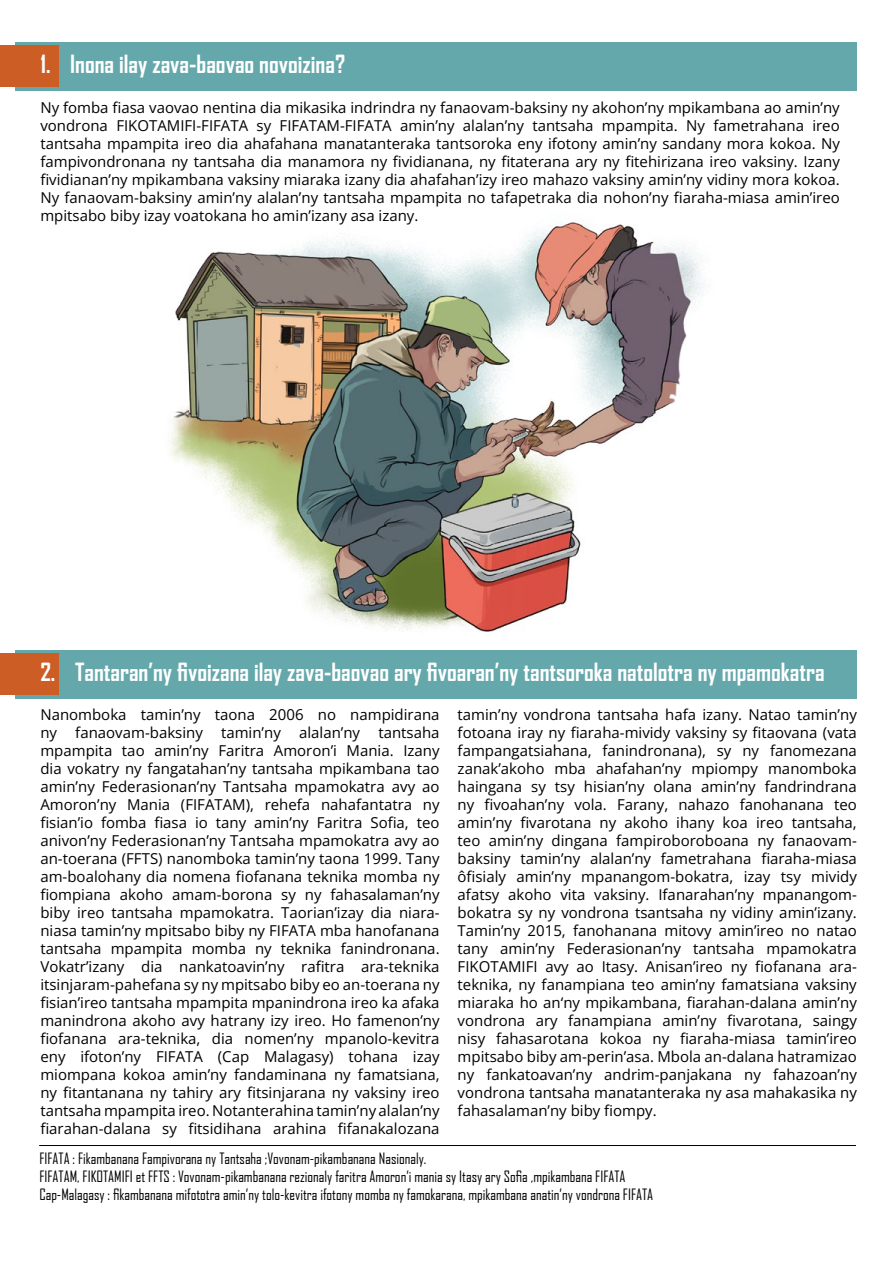
<style>
.page{position:relative;width:893px;height:1263px;background:#fff}
.page>*{position:absolute;margin:0;border:0;box-sizing:border-box;transform-origin:0 0}
.t1{font:700 24px "Agency FB";color:#fff}
.t2{font:15px/18px "Open Sans";color:#000;text-align:justify}
.t3{font:15px/18px "Agency FB";color:#000}
</style>
<div class="page">
<img style="left:170px;top:222px;width:535px;height:410px">
<div style="left:15px;top:42px;width:842px;height:48px;background:#64a8ab"></div>
<div style="left:0;top:45px;width:59px;height:41px;background:#cc5e25"></div>
<div style="left:15px;top:650px;width:842px;height:48px;background:#64a8ab"></div>
<div style="left:0;top:654px;width:59px;height:41px;background:#cc5e25"></div>
<hr style="left:39px;top:1145px;width:817px;height:1px;background:#000">
<h1 class="t1" style="left:40px;top:49px;width:306px">1. Inona ilay zava-baovao novoizina?</h1>
<p class="t2" style="left:40px;top:98px;width:801px">Ny fomba fiasa vaovao nentina dia mikasika indrindra ny fanaovam-baksiny ny akohon’ny mpikambana ao amin’ny vondrona FIKOTAMIFI-FIFATA sy FIFATAM-FIFATA amin’ny alalan’ny tantsaha mpampita. Ny fametrahana ireo tantsaha mpampita ireo dia ahafahana manatanteraka tantsoroka eny ifotony amin’ny sandany mora kokoa. Ny fampivondronana ny tantsaha dia manamora ny fividianana, ny fitaterana ary ny fitehirizana ireo vaksiny. Izany fividianan’ny mpikambana vaksiny miaraka izany dia ahafahan’izy ireo mahazo vaksiny amin’ny vidiny mora kokoa.<br>Ny fanaovam-baksiny amin’ny alalan’ny tantsaha mpampita no tafapetraka dia nohon’ny fiaraha-miasa amin’ireo mpitsabo biby izay voatokana ho amin’izany asa izany.</p>
<h1 class="t1" style="left:40px;top:657px;width:786px">2. Tantaran’ny fivoizana ilay zava-baovao ary fivoaran’ny tantsoroka natolotra ny mpamokatra</h1>
<p class="t2" style="left:40px;top:705px;width:401px">Nanomboka tamin’ny taona 2006 no nampidirana ny fanaovam-baksiny tamin’ny alalan’ny tantsaha mpampita tao amin’ny Faritra Amoron’i Mania. Izany dia vokatry ny fangatahan’ny tantsaha mpikambana tao amin’ny Federasionan’ny Tantsaha mpamokatra avy ao Amoron’ny Mania (FIFATAM), rehefa nahafantatra ny fisian’io fomba fiasa io tany amin’ny Faritra Sofia, teo anivon’ny Federasionan’ny Tantsaha mpamokatra avy ao an-toerana (FFTS) nanomboka tamin’ny taona 1999. Tany am-boalohany dia nomena fiofanana teknika momba ny fiompiana akoho amam-borona sy ny fahasalaman’ny biby ireo tantsaha mpamokatra. Taorian’izay dia niara&shy;niasa tamin’ny mpitsabo biby ny FIFATA mba hanofanana tantsaha mpampita momba ny teknika fanindronana.<br>Vokatr’izany dia nankatoavin’ny rafitra ara-teknika itsinjaram-pahefana sy ny mpitsabo biby eo an-toerana ny fisian’ireo tantsaha mpampita mpanindrona ireo ka afaka manindrona akoho avy hatrany izy ireo. Ho famenon’ny fiofanana ara-teknika, dia nomen’ny mpanolo-kevitra eny ifoton’ny FIFATA (Cap Malagasy) tohana izay miompana kokoa amin’ny fandaminana ny famatsiana, ny fitantanana ny tahiry ary fitsinjarana ny vaksiny ireo tantsaha mpampita ireo. Notanterahina tamin’ny alalan’ny fiarahan-dalana sy fitsidihana arahina fifanakalozana</p>
<p class="t2" style="left:458px;top:705px;width:401px">tamin’ny vondrona tantsaha hafa izany. Natao tamin’ny fotoana iray ny fiaraha-mividy vaksiny sy fitaovana (vata fampangatsiahana, fanindronana), sy ny fanomezana zanak’akoho mba ahafahan’ny mpiompy manomboka haingana sy tsy hisian’ny olana amin’ny fandrindrana ny fivoahan’ny vola. Farany, nahazo fanohanana teo amin’ny fivarotana ny akoho ihany koa ireo tantsaha, teo amin’ny dingana fampiroboroboana ny fanaovam&shy;baksiny tamin’ny alalan’ny fametrahana fiaraha-miasa ôfisialy amin’ny mpanangom-bokatra, izay tsy mividy afatsy akoho vita vaksiny. Ifanarahan’ny mpanangom&shy;bokatra sy ny vondrona tsantsaha ny vidiny amin’izany.<br>Tamin’ny 2015, fanohanana mitovy amin’ireo no natao tany amin’ny Federasionan’ny tantsaha mpamokatra FIKOTAMIFI avy ao Itasy. Anisan’ireo ny fiofanana ara&shy;teknika, ny fanampiana teo amin’ny famatsiana vaksiny miaraka ho an‘ny mpikambana, fiarahan-dalana amin’ny vondrona ary fanampiana amin’ny fivarotana, saingy nisy fahasarotana kokoa ny fiaraha-miasa tamin’ireo mpitsabo biby am-perin’asa. Mbola an-dalana hatramizao ny fankatoavan’ny andrim-panjakana ny fahazoan’ny vondrona tantsaha manatanteraka ny asa mahakasika ny fahasalaman’ny biby fiompy.</p>
<p class="t3" style="left:39px;top:1149px;width:615px">FIFATA : Fikambanana Fampivorana ny Tantsaha ;Vovonam-pikambanana Nasionaly.<br>FIFATAM, FIKOTAMIFI et FFTS : Vovonam-pikambanana rezionaly faritra Amoron’i mania sy Itasy ary Sofia ,mpikambana FIFATA<br>Cap-Malagasy : fikambanana mifototra amin’ny tolo-kevitra ifotony momba ny famokarana, mpikambana anatin’ny vondrona FIFATA</p>
</div>
